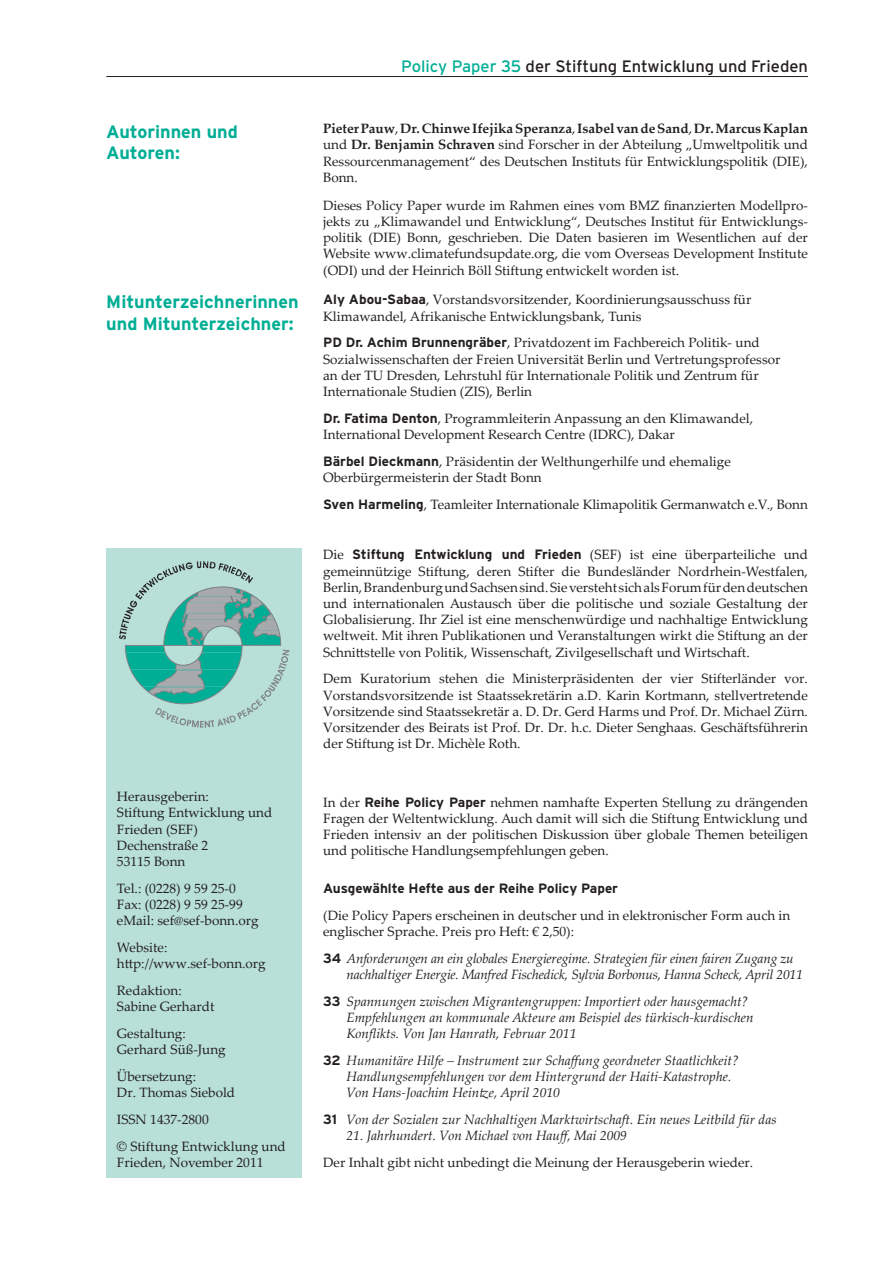
<style>
.page{position:relative;width:893px;height:1263px;background:#fff}
.page>*{position:absolute;margin:0;border:0;box-sizing:border-box;transform-origin:0 0}
.t1{font:700 18px/21.6px "Interstate";color:#00ae95}
.t2{font:16.5px "Interstate";color:#231f20}
.t3{font:13.5px/16.2px "Palatino Linotype";color:#231f20}
.t4{font:italic 13.5px/16.2px "Palatino Linotype";color:#231f20}
.t5{font:700 13.5px "Interstate";color:#231f20}
.s1{color:#00ae95}
.s2{font-weight:700}
.s3{font-family:"Interstate";font-weight:700}
.s4{font-family:"Interstate";font-weight:700;font-style:normal}
</style>
<div class="page">
<hr style="left:106px;top:76px;width:702px;height:1px;background:#231f20">
<div style="left:106px;top:549px;width:196px;height:629px;background:#b8e0d9"></div>
<svg style="left:119px;top:561px;width:170px;height:166px"></svg>
<p class="t2" style="left:401px;top:57px;width:408px"><span class="s1">Policy Paper 35</span> der Stiftung Entwicklung und Frieden</p>
<h1 class="t1" style="left:106px;top:121px;width:133px">Autorinnen und<br>Autoren:</h1>
<p class="t3" style="left:323px;top:120px;width:486px;text-align:justify"><span class="s2">Pieter Pauw</span>, <span class="s2">Dr. Chinwe Ifejika Speranza</span>, <span class="s2">Isabel van de Sand</span>, <span class="s2">Dr. Marcus Kaplan </span>und <span class="s2">Dr. Benjamin Schraven</span> sind Forscher in der Abteilung „Umweltpolitik und Ressourcenmanagement“ des Deutschen Instituts für Entwicklungspolitik (DIE), Bonn.</p>
<p class="t3" style="left:323px;top:197px;width:486px;text-align:justify">Dieses Policy Paper wurde im Rahmen eines vom BMZ finanzierten Modellpro&shy;jekts zu „Klimawandel und Entwicklung“, Deutsches Institut für Entwicklungs&shy;politik (DIE) Bonn, geschrieben. Die Daten basieren im Wesentlichen auf der Website www.climatefundsupdate.org, die vom Overseas Development Institute (ODI) und der Heinrich Böll Stiftung entwickelt worden ist.</p>
<h1 class="t1" style="left:106px;top:291px;width:194px">Mitunterzeichnerinnen und Mitunterzeichner:</h1>
<p class="t3" style="left:323px;top:291px;width:430px"><span class="s3">Aly Abou-Sabaa</span>, Vorstandsvorsitzender, Koordinierungsausschuss für<br>Klimawandel, Afrikanische Entwicklungsbank, Tunis</p>
<p class="t3" style="left:323px;top:334px;width:459px"><span class="s3">PD Dr. Achim Brunnengräber</span>, Privatdozent im Fachbereich Politik- und Sozialwissenschaften der Freien Universität Berlin und Vertretungsprofessor an der TU Dresden, Lehrstuhl für Internationale Politik und Zentrum für Internationale Studien (ZIS), Berlin</p>
<p class="t3" style="left:323px;top:410px;width:432px"><span class="s3">Dr. Fatima Denton</span>, Programmleiterin Anpassung an den Klimawandel,<br>International Development Research Centre (IDRC), Dakar</p>
<p class="t3" style="left:323px;top:453px;width:409px"><span class="s3">Bärbel Dieckmann</span>, Präsidentin der Welthungerhilfe und ehemalige<br>Oberbürgermeisterin der Stadt Bonn</p>
<p class="t3" style="left:323px;top:496px;width:486px"><span class="s3">Sven Harmeling</span>, Teamleiter Internationale Klimapolitik Germanwatch e.V., Bonn</p>
<p class="t3" style="left:323px;top:546px;width:486px;text-align:justify">Die <span class="s3">Stiftung Entwicklung und Frieden</span> (SEF) ist eine überparteiliche und gemeinnützige Stiftung, deren Stifter die Bundesländer Nordrhein-Westfalen, Berlin, Brandenburg und Sachsen sind. Sie versteht sich als Forum für den deutschen und internationalen Austausch über die politische und soziale Gestaltung der Globalisierung. Ihr Ziel ist eine menschenwürdige und nachhaltige Entwicklung weltweit. Mit ihren Publikationen und Veranstaltungen wirkt die Stiftung an der Schnittstelle von Politik, Wissenschaft, Zivilgesellschaft und Wirtschaft.</p>
<p class="t3" style="left:323px;top:670px;width:486px;text-align:justify">Dem Kuratorium stehen die Ministerpräsidenten der vier Stifterländer vor.<br>Vorstandsvorsitzende ist Staatssekretärin a.D. Karin Kortmann, stellvertretende Vorsitzende sind Staatssekretär a. D. Dr. Gerd Harms und Prof. Dr. Michael Zürn.<br>Vorsitzender des Beirats ist Prof. Dr. Dr. h.c. Dieter Senghaas. Geschäftsführerin der Stiftung ist Dr. Michèle Roth.</p>
<p class="t3" style="left:117px;top:788px;width:157px">Herausgeberin:<br>Stiftung Entwicklung und<br>Frieden (SEF)<br>Dechenstraße 2<br>53115 Bonn</p>
<p class="t3" style="left:117px;top:880px;width:143px">Tel.: (0228) 9 59 25-0<br>Fax: (0228) 9 59 25-99 eMail: sef@sef-bonn.org</p>
<p class="t3" style="left:117px;top:939px;width:150px">Website: http://www.sef-bonn.org</p>
<p class="t3" style="left:117px;top:982px;width:99px">Redaktion:<br>Sabine Gerhardt</p>
<p class="t3" style="left:117px;top:1025px;width:110px">Gestaltung:<br>Gerhard Süß-Jung</p>
<p class="t3" style="left:117px;top:1068px;width:120px">Übersetzung:<br>Dr. Thomas Siebold</p>
<p class="t3" style="left:117px;top:1106px;width:170px;line-height:26.8px">ISSN 1437-2800<br>© Stiftung Entwicklung und</p>
<p class="t3" style="left:117px;top:1154px;width:148px">Frieden, November 2011</p>
<p class="t3" style="left:323px;top:793px;width:486px;text-align:justify">In der <span class="s3">Reihe Policy Paper</span> nehmen namhafte Experten Stellung zu drängenden Fragen der Weltentwicklung. Auch damit will sich die Stiftung Entwicklung und Frieden intensiv an der politischen Diskussion über globale Themen beteiligen und politische Handlungsempfehlungen geben.</p>
<p class="t5" style="left:323px;top:880px;width:296px">Ausgewählte Hefte aus der Reihe Policy Paper</p>
<p class="t3" style="left:323px;top:906px;width:469px">(Die Policy Papers erscheinen in deutscher und in elektronischer Form auch in englischer Sprache. Preis pro Heft: € 2,50):</p>
<p class="t4" style="left:347px;top:949px;width:458px;text-indent:-23px"><span class="s4">34</span> Anforderungen an ein globales Energieregime. Strategien für einen fairen Zugang zu nachhaltiger Energie. Manfred Fischedick, Sylvia Borbonus, Hanna Scheck, April 2011</p>
<p class="t4" style="left:347px;top:992px;width:408px;text-indent:-23px"><span class="s4">33</span> Spannungen zwischen Migrantengruppen: Importiert oder hausgemacht?<br>Empfehlungen an kommunale Akteure am Beispiel des türkisch-kurdischen<br>Konflikts. Von Jan Hanrath, Februar 2011</p>
<p class="t4" style="left:347px;top:1052px;width:394px;text-indent:-23px"><span class="s4">32</span> Humanitäre Hilfe – Instrument zur Schaffung geordneter Staatlichkeit?<br>Handlungsempfehlungen vor dem Hintergrund der Haiti-Katastrophe.<br>Von Hans-Joachim Heintze, April 2010</p>
<p class="t4" style="left:323px;top:1111px;width:455px"><span class="s4">31</span> Von der Sozialen zur Nachhaltigen Marktwirtschaft. Ein neues Leitbild für das</p>
<p class="t4" style="left:347px;top:1127px;width:282px">21. Jahrhundert. Von Michael von Hauff, Mai 2009</p>
<p class="t3" style="left:323px;top:1154px;width:432px">Der Inhalt gibt nicht unbedingt die Meinung der Herausgeberin wieder.</p>
</div>
